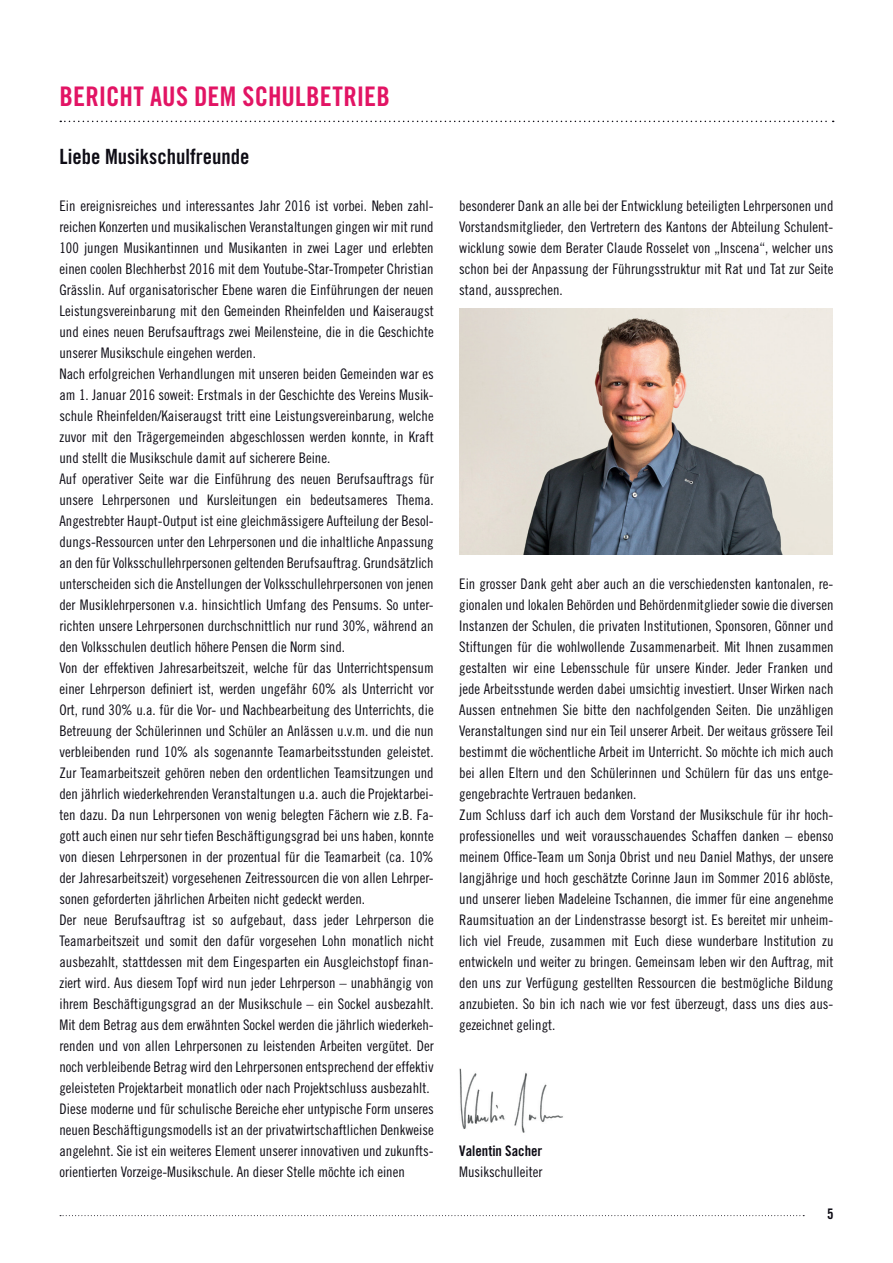
<style>
.page{position:relative;width:893px;height:1263px;background:#fff}
.page>*{position:absolute;margin:0;border:0;box-sizing:border-box;transform-origin:0 0}
.t1{font:27px "Trade Gothic Bold Cond Twenty";letter-spacing:.005em;color:#e21464}
.t2{font:21px "Trade Gothic Bold Cond Twenty";color:#0e0c15}
.t3{font:14.55px/21px "Trade Gothic Cond Eighteen";color:#0e0c15}
.t4{font:14.55px "Trade Gothic Bold Cond Twenty";color:#0e0c15}
</style>
<div class="page">
<svg style="left:60px;top:121px;width:774px;height:1px"></svg>
<svg style="left:60px;top:1215px;width:744px;height:1px"></svg>
<img style="left:459px;top:1068px;width:104px;height:65px">
<img style="left:459px;top:308px;width:374px;height:247px">
<h1 class="t1" style="left:60px;top:80px;width:332px">Bericht aus dem schuLBetrieB</h1>
<h2 class="t2" style="left:60px;top:144px;width:192px">Liebe musikschulfreunde</h2>
<p class="t3" style="left:60px;top:195px;width:376px">Ein ereignisreiches und interessantes Jahr 2016 ist vorbei. Neben zahl&shy;reichen Konzerten und musikalischen Veranstaltungen gingen wir mit rund 100 jungen Musikantinnen und Musikanten in zwei Lager und erlebten einen coolen Blechherbst 2016 mit dem Youtube-Star-Trompeter Christian Grässlin. Auf organisatorischer Ebene waren die Einführungen der neuen Leistungsvereinbarung mit den Gemeinden Rheinfelden und Kaiseraugst und eines neuen Berufsauftrags zwei Meilensteine, die in die Geschichte unserer Musikschule eingehen werden.<br>Nach erfolgreichen Verhandlungen mit unseren beiden Gemeinden war es am 1. Januar 2016 soweit: Erstmals in der Geschichte des Vereins Musik&shy;schule Rheinfelden/Kaiseraugst tritt eine Leistungsvereinbarung, welche zuvor mit den Trägergemeinden abgeschlossen werden konnte, in Kraft und stellt die Musikschule damit auf sicherere Beine.<br>Auf operativer Seite war die Einführung des neuen Berufsauftrags für unsere Lehrpersonen und Kursleitungen ein bedeutsameres Thema.<br>Angestrebter Haupt-Output ist eine gleichmässigere Aufteilung der Besol&shy;dungs-Ressourcen unter den Lehrpersonen und die inhaltliche Anpassung an den für Volksschullehrpersonen geltenden Berufsauftrag. Grundsätzlich unterscheiden sich die Anstellungen der Volksschullehrpersonen von jenen der Musiklehrpersonen v.a. hinsichtlich Umfang des Pensums. So unter&shy;richten unsere Lehrpersonen durchschnittlich nur rund 30%, während an den Volksschulen deutlich höhere Pensen die Norm sind.<br>Von der effektiven Jahresarbeitszeit, welche für das Unterrichtspensum einer Lehrperson definiert ist, werden ungefähr 60% als Unterricht vor Ort, rund 30% u.a. für die Vor- und Nachbearbeitung des Unterrichts, die Betreuung der Schülerinnen und Schüler an Anlässen u.v.m. und die nun verbleibenden rund 10% als sogenannte Teamarbeitsstunden geleistet.<br>Zur Teamarbeitszeit gehören neben den ordentlichen Teamsitzungen und den jährlich wiederkehrenden Veranstaltungen u.a. auch die Projektarbei&shy;ten dazu. Da nun Lehrpersonen von wenig belegten Fächern wie z.B. Fa&shy;gott auch einen nur sehr tiefen Beschäftigungsgrad bei uns haben, konnte von diesen Lehrpersonen in der prozentual für die Teamarbeit (ca. 10% der Jahresarbeitszeit) vorgesehenen Zeitressourcen die von allen Lehrper&shy;sonen geforderten jährlichen Arbeiten nicht gedeckt werden.<br>Der neue Berufsauftrag ist so aufgebaut, dass jeder Lehrperson die Teamarbeitszeit und somit den dafür vorgesehen Lohn monatlich nicht ausbezahlt, stattdessen mit dem Eingesparten ein Ausgleichstopf finan&shy;ziert wird. Aus diesem Topf wird nun jeder Lehrperson – unabhängig von ihrem Beschäftigungsgrad an der Musikschule – ein Sockel ausbezahlt.<br>Mit dem Betrag aus dem erwähnten Sockel werden die jährlich wiederkeh&shy;renden und von allen Lehrpersonen zu leistenden Arbeiten vergütet. Der noch verbleibende Betrag wird den Lehrpersonen entsprechend der effektiv geleisteten Projektarbeit monatlich oder nach Projektschluss ausbezahlt.<br>Diese moderne und für schulische Bereiche eher untypische Form unseres neuen Beschäftigungsmodells ist an der privatwirtschaftlichen Denkweise angelehnt. Sie ist ein weiteres Element unserer innovativen und zukunfts&shy;orientierten Vorzeige-Musikschule. An dieser Stelle möchte ich einen</p>
<p class="t3" style="left:459px;top:195px;width:376px;text-align:justify">besonderer Dank an alle bei der Entwicklung beteiligten Lehrpersonen und Vorstandsmitglieder, den Vertretern des Kantons der Abteilung Schulent&shy;wicklung sowie dem Berater Claude Rosselet von „Inscena“, welcher uns schon bei der Anpassung der Führungsstruktur mit Rat und Tat zur Seite stand, aussprechen.</p>
<p class="t3" style="left:459px;top:573px;width:376px">Ein grosser Dank geht aber auch an die verschiedensten kantonalen, re&shy;gionalen und lokalen Behörden und Behördenmitglieder sowie die diversen Instanzen der Schulen, die privaten Institutionen, Sponsoren, Gönner und Stiftungen für die wohlwollende Zusammenarbeit. Mit Ihnen zusammen gestalten wir eine Lebensschule für unsere Kinder. Jeder Franken und jede Arbeitsstunde werden dabei umsichtig investiert. Unser Wirken nach Aussen entnehmen Sie bitte den nachfolgenden Seiten. Die unzähligen Veranstaltungen sind nur ein Teil unserer Arbeit. Der weitaus grössere Teil bestimmt die wöchentliche Arbeit im Unterricht. So möchte ich mich auch bei allen Eltern und den Schülerinnen und Schülern für das uns entge&shy;gengebrachte Vertrauen bedanken.<br>Zum Schluss darf ich auch dem Vorstand der Musikschule für ihr hoch&shy;professionelles und weit vorausschauendes Schaffen danken – ebenso meinem Office-Team um Sonja Obrist und neu Daniel Mathys, der unsere langjährige und hoch geschätzte Corinne Jaun im Sommer 2016 ablöste, und unserer lieben Madeleine Tschannen, die immer für eine angenehme Raumsituation an der Lindenstrasse besorgt ist. Es bereitet mir unheim&shy;lich viel Freude, zusammen mit Euch diese wunderbare Institution zu entwickeln und weiter zu bringen. Gemeinsam leben wir den Auftrag, mit den uns zur Verfügung gestellten Ressourcen die bestmögliche Bildung anzubieten. So bin ich nach wie vor fest überzeugt, dass uns dies aus&shy;gezeichnet gelingt.</p>
<p class="t4" style="left:459px;top:1142px;width:85px">Valentin sacher</p>
<p class="t3" style="left:459px;top:1161px;width:85px">Musikschulleiter</p>
<p class="t4" style="left:827px;top:1205px;width:8px">5</p>
</div>
